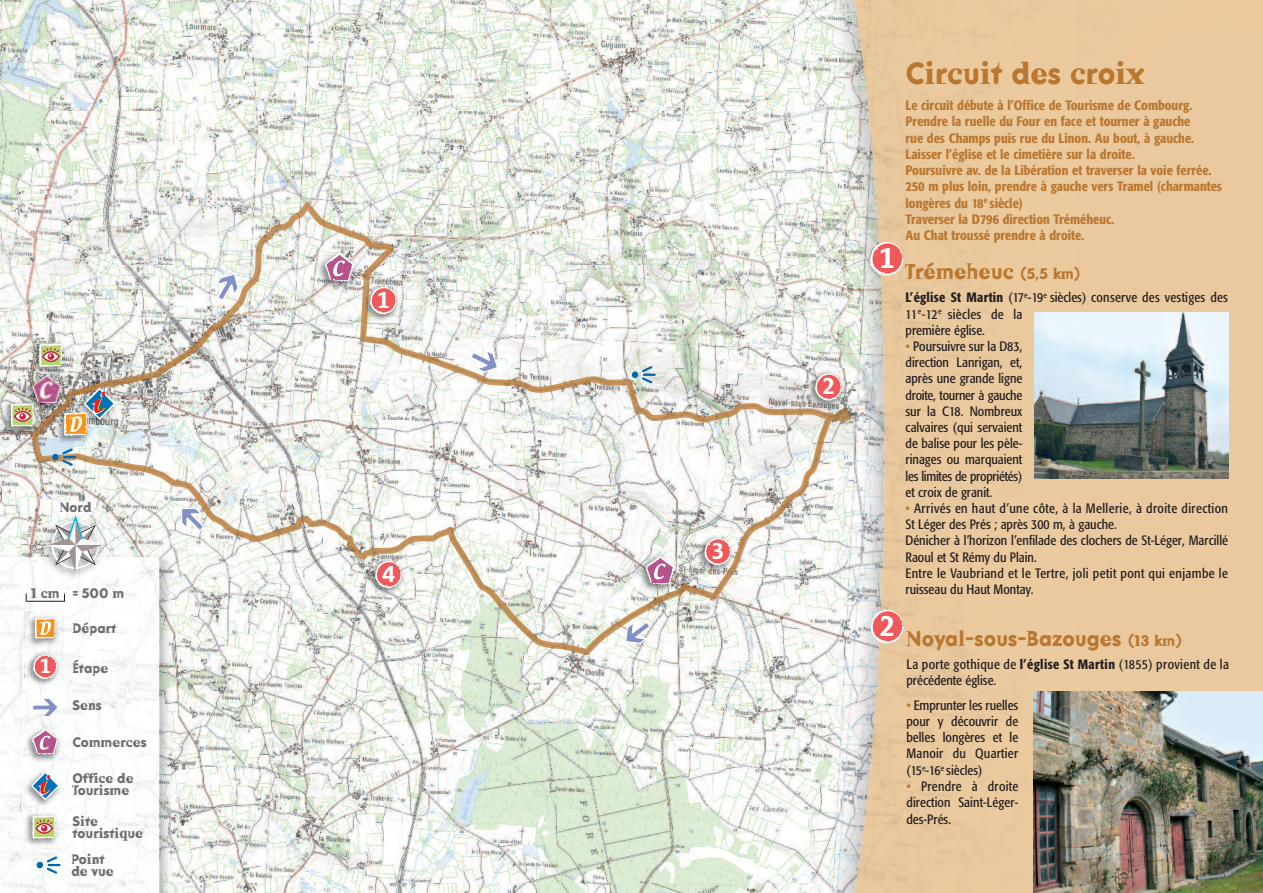
<style>
.page{position:relative;width:1263px;height:893px;background:#fff}
.page>*{position:absolute;margin:0;border:0;box-sizing:border-box;transform-origin:0 0}
.t1{font:700 30px "Dead History";color:#b97730}
.t2{font:26.1px "FT Numero";color:#fff}
.t3{font:700 21px "Dead History";color:#b97730}
.t4{font:21px "FT Numero";color:#fff}
.t5{font:18.9px "FT Numero";color:#fff}
.t6{font:condensed 13.5px/16.2px "Formata";color:#231f20;text-align:justify}
.t7{font:500 condensed 13.5px/16.2px "Formata";color:#b97730}
.t8{font:condensed 13.5px/16.4px "Formata";letter-spacing:.02em;color:#231f20}
.t9{font:700 13.5px/12.1px "Dead History";color:#6c6d70}
.t10{font:condensed 13.5px/16.2px "Formata";letter-spacing:.025em;color:#231f20}
.t11{font:700 13.5px "Dead History";color:#6d6e71}
.s1{font-size:15px}
.s2{font-weight:500}
.s3{color:#b97730}
</style>
<div class="page">
<div style="left:1122px;top:0;width:141px;height:692px;background:#ebc99e"></div>
<img style="left:0;top:0;width:811px;height:420px">
<img style="left:0;top:420px;width:171px;height:128px">
<img style="left:171px;top:420px;width:640px;height:155px">
<img style="left:179px;top:575px;width:632px;height:318px">
<img style="left:811px;top:0;width:42px;height:781px">
<img style="left:811px;top:781px;width:42px;height:112px">
<img style="left:853px;top:0;width:269px;height:893px">
<img style="left:32px;top:439px;width:52px;height:24px">
<img style="left:84px;top:454px;width:123px;height:50px">
<img style="left:199px;top:504px;width:267px;height:51px">
<img style="left:354px;top:554px;width:22px;height:6px">
<img style="left:458px;top:554px;width:94px;height:94px">
<img style="left:551px;top:631px;width:36px;height:24px">
<img style="left:811px;top:410px;width:39px;height:66px">
<svg style="left:181px;top:508px;width:23px;height:23px"></svg>
<svg style="left:217px;top:274px;width:21px;height:26px"></svg>
<svg style="left:471px;top:350px;width:27px;height:22px"></svg>
<svg style="left:625px;top:622px;width:25px;height:22px"></svg>
<img style="left:370px;top:282px;width:33px;height:42px">
<img style="left:361px;top:282px;width:9px;height:42px">
<svg style="left:370px;top:287px;width:27px;height:27px"></svg>
<img style="left:806px;top:368px;width:5px;height:40px">
<img style="left:811px;top:409px;width:36px;height:1px">
<svg style="left:815px;top:373px;width:27px;height:28px"></svg>
<img style="left:695px;top:533px;width:42px;height:42px">
<img style="left:725px;top:549px;width:12px;height:26px">
<svg style="left:704px;top:538px;width:27px;height:27px"></svg>
<img style="left:366px;top:556px;width:42px;height:42px">
<svg style="left:366px;top:556px;width:36px;height:32px"></svg>
<img style="left:116px;top:403px;width:7px;height:29px">
<img style="left:116px;top:382px;width:7px;height:21px">
<img style="left:53px;top:436px;width:41px;height:12px">
<div style="left:52px;top:454px;width:7px;height:6px;background:#0166b3;border-radius:50%"></div>
<svg style="left:62px;top:448px;width:14px;height:18px"></svg>
<svg style="left:632px;top:366px;width:24px;height:18px"></svg>
<img style="left:314px;top:248px;width:47px;height:46px">
<svg style="left:325px;top:253px;width:30px;height:29px"></svg>
<img style="left:28px;top:337px;width:41px;height:32px">
<img style="left:28px;top:369px;width:41px;height:10px">
<svg style="left:38px;top:343px;width:25px;height:24px"></svg>
<img style="left:0;top:397px;width:32px;height:42px">
<img style="left:32px;top:436px;width:9px;height:3px">
<img style="left:10px;top:380px;width:106px;height:56px">
<img style="left:635px;top:551px;width:46px;height:46px">
<img style="left:658px;top:585px;width:23px;height:12px">
<svg style="left:645px;top:556px;width:30px;height:29px"></svg>
<img style="left:0;top:548px;width:37px;height:9px">
<img style="left:110px;top:548px;width:69px;height:53px">
<img style="left:159px;top:601px;width:20px;height:292px">
<img style="left:0;top:557px;width:159px;height:336px">
<img style="left:57px;top:500px;width:39px;height:9px">
<img style="left:60px;top:502px;width:32px;height:7px">
<img style="left:22px;top:724px;width:43px;height:41px">
<svg style="left:32px;top:729px;width:27px;height:26px"></svg>
<img style="left:24px;top:612px;width:38px;height:76px">
<svg style="left:34px;top:617px;width:22px;height:22px"></svg>
<img style="left:25px;top:649px;width:37px;height:1px">
<svg style="left:33px;top:654px;width:24px;height:25px"></svg>
<svg style="left:32px;top:698px;width:26px;height:19px"></svg>
<img style="left:20px;top:767px;width:47px;height:45px">
<svg style="left:31px;top:771px;width:29px;height:29px"></svg>
<svg style="left:26px;top:594px;width:39px;height:8px"></svg>
<img style="left:37px;top:509px;width:73px;height:75px">
<svg style="left:48px;top:515px;width:55px;height:57px"></svg>
<svg style="left:37px;top:856px;width:24px;height:18px"></svg>
<img style="left:22px;top:810px;width:40px;height:40px">
<svg style="left:32px;top:815px;width:24px;height:24px"></svg>
<img style="left:32px;top:375px;width:36px;height:38px">
<img style="left:1034px;top:312px;width:195px;height:167px">
<svg style="left:870px;top:242px;width:34px;height:34px"></svg>
<img style="left:1033px;top:692px;width:230px;height:201px">
<svg style="left:870px;top:609px;width:34px;height:35px"></svg>
<p class="t11" style="left:60px;top:500px;width:33px">Nord</p>
<p class="t9" style="left:31px;top:587px;width:94px">1cm =500m</p>
<p class="t9" style="left:72px;top:622px;width:45px">Départ</p>
<p class="t9" style="left:72px;top:662px;width:37px">Étape</p>
<h3 class="t5" style="left:39px;top:656px;width:13px">1</h3>
<p class="t9" style="left:72px;top:699px;width:31px">Sens</p>
<p class="t9" style="left:72px;top:736px;width:76px">Commerces</p>
<p class="t9" style="left:72px;top:772px;width:63px">Office de<br>Tourisme</p>
<p class="t9" style="left:72px;top:815px;width:72px">Site touristique</p>
<p class="t9" style="left:71px;top:853px;width:44px">Point de vue</p>
<h3 class="t4" style="left:377px;top:288px;width:15px">1</h3>
<h3 class="t4" style="left:382px;top:562px;width:15px">4</h3>
<h3 class="t4" style="left:711px;top:540px;width:15px">3</h3>
<h3 class="t4" style="left:822px;top:375px;width:15px">2</h3>
<h2 class="t2" style="left:879px;top:244px;width:18px">1</h2>
<h2 class="t2" style="left:879px;top:611px;width:18px">2</h2>
<h1 class="t1" style="left:905px;top:56px;width:240px">Circuit des croix</h1>
<p class="t7" style="left:905px;top:98px;width:318px">Le circuit débute à l’Office de Tourisme de Combourg.<br>Prendre la ruelle du Four en face et tourner à gauche<br>rue des Champs puis rue du Linon. Au bout, à gauche.<br>Laisser l’église et le cimetière sur la droite.<br>Poursuivre av. de la Libération et traverser la voie ferrée.<br>250 m plus loin, prendre à gauche vers Tramel (charmantes longères du 18<sup>e</sup> siècle)<br>Traverser la D796 direction Tréméheuc.<br>Au Chat troussé prendre à droite.</p>
<h3 class="t3" style="left:905px;top:259px;width:177px">Trémeheuc <span class="s1">(5,5 km)</span></h3>
<p class="t8" style="left:905px;top:290px;width:324px"><span class="s2">L’église St Martin</span> (17<sup>e</sup>-19<sup>e</sup> siècles) conserve des vestiges des<br>11<sup>e</sup>-12<sup>e</sup> siècles de la<br>première église.</p>
<p class="t6" style="left:905px;top:339px;width:118px"><span class="s3">•</span> Poursuivre sur la D83, direction Lanrigan, et, après une grande ligne droite, tourner à gauche sur la C18. Nombreux calvaires (qui servaient de balise pour les pèle&shy;rinages ou marquaient les limites de propriétés) et croix de granit.</p>
<p class="t6" style="left:905px;top:501px;width:324px;text-align:left"><span class="s3">•</span> Arrivés en haut d’une côte, à la Mellerie, à droite direction St Léger des Prés ; après 300 m, à gauche.<br>Dénicher à l’horizon l’enfilade des clochers de St-Léger, Marcillé Raoul et St Rémy du Plain.<br>Entre le Vaubriand et le Tertre, joli petit pont qui enjambe le ruisseau du Haut Montay.</p>
<h3 class="t3" style="left:906px;top:626px;width:277px">Noyal-sous-Bazouges <span class="s1">(13 km)</span></h3>
<p class="t10" style="left:906px;top:657px;width:324px">La porte gothique de <span class="s2">l’église St Martin</span> (1855) provient de la précédente église.</p>
<p class="t6" style="left:906px;top:698px;width:113px"><span class="s3">•</span> Emprunter les ruelles pour y découvrir de belles longères et le Manoir du Quartier (15<sup>e</sup>-16<sup>e</sup> siècles)</p>
<p class="t6" style="left:906px;top:779px;width:113px"><span class="s3">•</span> Prendre à droite direction Saint-Léger&shy;des-Prés.</p>
</div>
